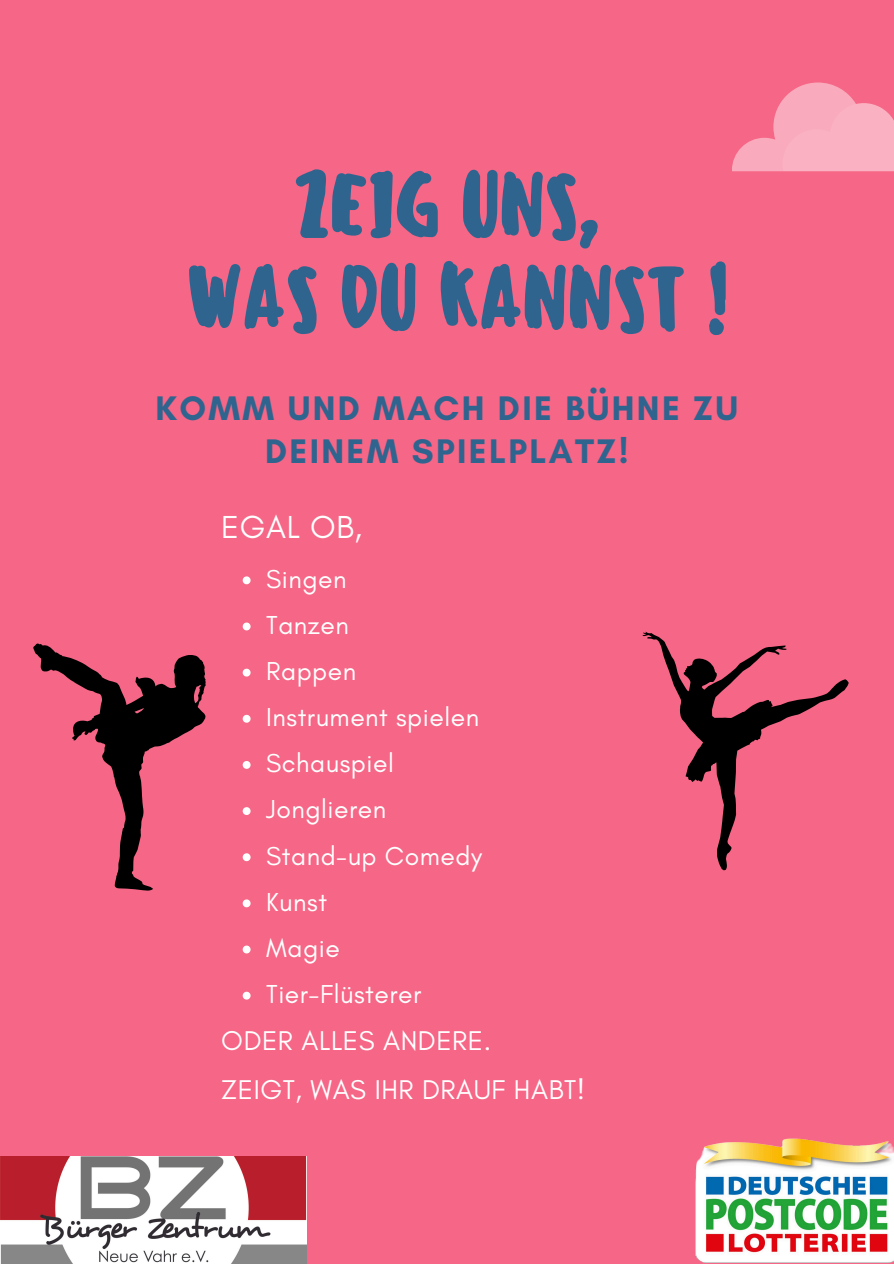
<style>
.page{position:relative;width:894px;height:1264px;background:#fff}
.page>*{position:absolute;margin:0;border:0;box-sizing:border-box;transform-origin:0 0}
.t1{font:500 84.3px/93px "Sensei";letter-spacing:-.05em;color:#2f648f;text-align:center}
.t2{font:700 34.65px/42.8px "Glacial Indifference";letter-spacing:.07em;color:#2f648f;text-align:center}
.t3{font:32.4px "Glacial Indifference";letter-spacing:.02em;color:#fff}
.t4{font:27.6px/48.3px "Glacial Indifference";letter-spacing:.02em;color:#fff}
.t5{font:26.4px "Glacial Indifference";letter-spacing:.02em;color:#fff}
</style>
<div class="page">
<div style="left:0;top:0;width:893px;height:1263px;background:#f66686"></div>
<svg style="left:243px;top:576px;width:7px;height:8px"></svg>
<svg style="left:243px;top:622px;width:7px;height:8px"></svg>
<svg style="left:243px;top:668px;width:7px;height:8px"></svg>
<svg style="left:243px;top:714px;width:7px;height:8px"></svg>
<svg style="left:243px;top:761px;width:7px;height:7px"></svg>
<svg style="left:243px;top:807px;width:7px;height:8px"></svg>
<svg style="left:243px;top:853px;width:7px;height:8px"></svg>
<svg style="left:243px;top:899px;width:7px;height:8px"></svg>
<svg style="left:243px;top:945px;width:7px;height:8px"></svg>
<svg style="left:243px;top:991px;width:7px;height:8px"></svg>
<svg style="left:732px;top:83px;width:161px;height:88px"></svg>
<img style="left:0;top:1156px;width:306px;height:107px">
<img style="left:695px;top:1138px;width:198px;height:124px">
<svg style="left:642px;top:631px;width:206px;height:239px"></svg>
<svg style="left:33px;top:643px;width:173px;height:247px"></svg>
<p class="t1" style="left:185px;top:159px;width:546px">ZEIG UNS,<br>WAS DU KANNST !</p>
<p class="t2" style="left:155px;top:386px;width:583px">KOMM UND MACH DIE BÜHNE ZU<br>DEINEM SPIELPLATZ!</p>
<h1 class="t3" style="left:221px;top:507px;width:142px">EGAL OB,</h1>
<p class="t5" style="left:266px;top:562px;width:82px">Singen</p>
<h2 class="t5" style="left:266px;top:608px;width:84px">Tanzen</h2>
<p class="t5" style="left:266px;top:655px;width:91px">Rappen</p>
<p class="t5" style="left:266px;top:701px;width:214px">Instrument spielen</p>
<p class="t5" style="left:266px;top:747px;width:129px">Schauspiel</p>
<p class="t5" style="left:266px;top:793px;width:121px">Jonglieren</p>
<p class="t5" style="left:266px;top:839px;width:217px">Stand-up Comedy</p>
<p class="t5" style="left:266px;top:885px;width:62px">Kunst</p>
<p class="t5" style="left:266px;top:931px;width:75px">Magie</p>
<p class="t5" style="left:266px;top:977px;width:156px">Tier-Flüsterer</p>
<p class="t4" style="left:221px;top:1016px;width:365px">ODER ALLES ANDERE.<br>ZEIGT, WAS IHR DRAUF HABT!</p>
</div>
